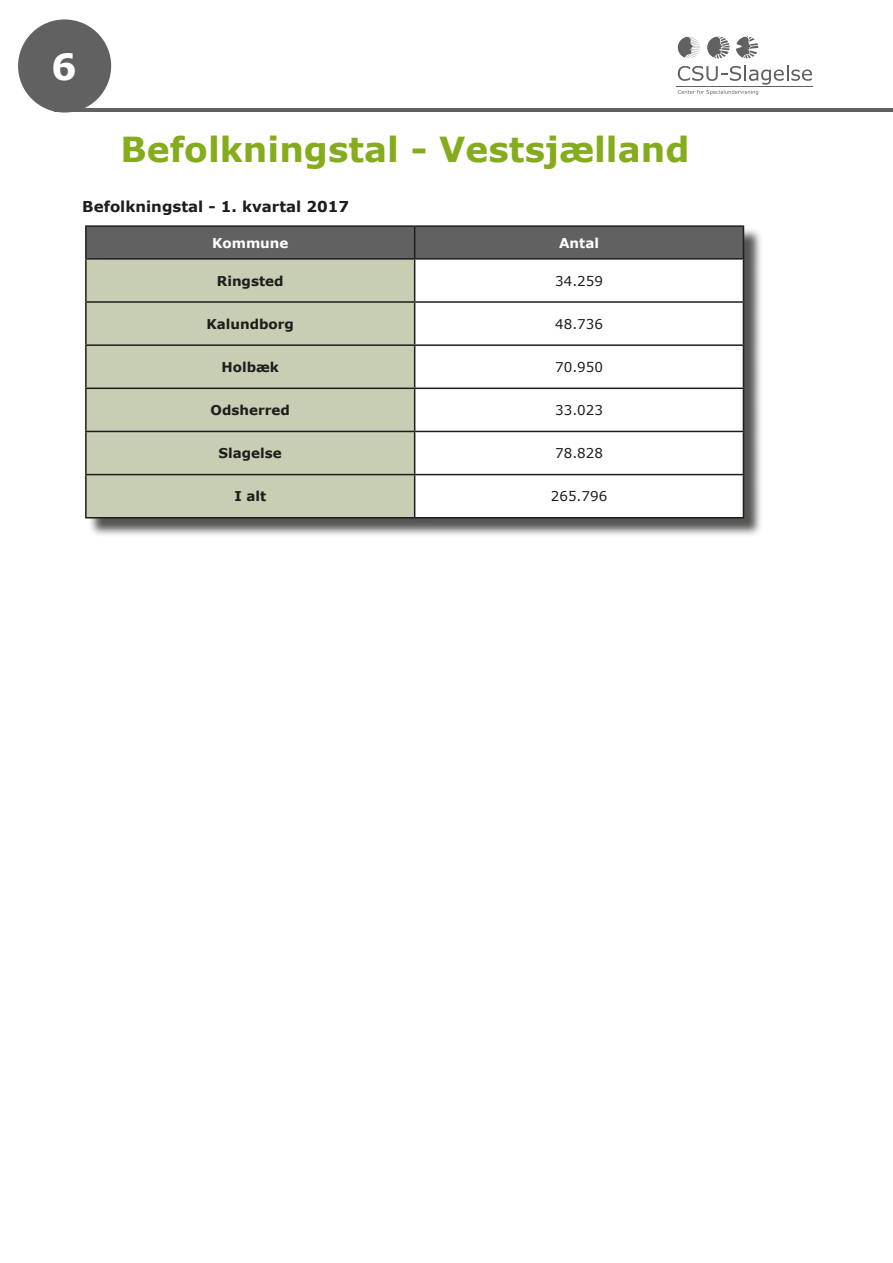
<style>
.page{position:relative;width:893px;height:1263px;background:#fff}
.page>*{position:absolute;margin:0;border:0;box-sizing:border-box;transform-origin:0 0}
.t1{font:700 36px "Verdana";color:#fff}
.Kapiteloverskrift{font:700 34.5px "Verdana";color:#85ac1c}
.t2{font:700 15px "Verdana";color:#1d1d1b}
.t3{font:700 13.5px "Verdana";color:#1d1d1b}
.t4{font:13.5px "Verdana";color:#1d1d1b}
.t5{font:700 13.5px "Verdana";color:#fff}
</style>
<div class="page">
<hr style="left:54px;top:108px;width:839px;height:4px;background:#616162">
<div style="left:20px;top:22px;width:89px;height:88px;background:#616162;border-radius:50%"></div>
<div style="left:18px;top:19px;width:93px;height:94px;border:4px solid #616162;border-radius:50%"></div>
<svg style="left:677px;top:36px;width:81px;height:23px"></svg>
<hr style="left:676px;top:87px;width:137px;height:1px;background:#616162">
<svg style="left:677px;top:66px;width:135px;height:29px"></svg>
<div style="left:87px;top:228px;width:676px;height:309px;background:#1d1d1b;opacity:.75"></div>
<div style="left:87px;top:227px;width:656px;height:31px;background:#616162"></div>
<div style="left:87px;top:260px;width:327px;height:257px;background:#c8ceb3"></div>
<svg style="left:415px;top:260px;width:328px;height:257px"></svg>
<hr style="left:85px;top:225px;width:330px;height:2px;background:#1d1d1b">
<hr style="left:85px;top:227px;width:2px;height:31px;background:#1d1d1b">
<hr style="left:415px;top:225px;width:329px;height:2px;background:#1d1d1b">
<hr style="left:414px;top:227px;width:1px;height:31px;background:#1d1d1b">
<hr style="left:743px;top:227px;width:1px;height:31px;background:#1d1d1b">
<hr style="left:85px;top:258px;width:330px;height:2px;background:#1d1d1b">
<hr style="left:85px;top:260px;width:2px;height:41px;background:#1d1d1b">
<hr style="left:415px;top:258px;width:329px;height:2px;background:#1d1d1b">
<hr style="left:414px;top:260px;width:1px;height:41px;background:#1d1d1b">
<hr style="left:743px;top:260px;width:1px;height:41px;background:#1d1d1b">
<hr style="left:85px;top:301px;width:330px;height:2px;background:#1d1d1b">
<hr style="left:85px;top:303px;width:2px;height:41px;background:#1d1d1b">
<hr style="left:415px;top:301px;width:329px;height:2px;background:#1d1d1b">
<hr style="left:414px;top:303px;width:1px;height:41px;background:#1d1d1b">
<hr style="left:743px;top:303px;width:1px;height:41px;background:#1d1d1b">
<hr style="left:85px;top:344px;width:330px;height:2px;background:#1d1d1b">
<hr style="left:85px;top:346px;width:2px;height:42px;background:#1d1d1b">
<hr style="left:415px;top:344px;width:329px;height:2px;background:#1d1d1b">
<hr style="left:414px;top:346px;width:1px;height:42px;background:#1d1d1b">
<hr style="left:743px;top:346px;width:1px;height:42px;background:#1d1d1b">
<hr style="left:85px;top:388px;width:330px;height:1px;background:#1d1d1b">
<hr style="left:85px;top:389px;width:2px;height:42px;background:#1d1d1b">
<hr style="left:415px;top:388px;width:329px;height:1px;background:#1d1d1b">
<hr style="left:414px;top:389px;width:1px;height:42px;background:#1d1d1b">
<hr style="left:743px;top:389px;width:1px;height:42px;background:#1d1d1b">
<hr style="left:85px;top:431px;width:330px;height:1px;background:#1d1d1b">
<hr style="left:85px;top:432px;width:2px;height:42px;background:#1d1d1b">
<hr style="left:415px;top:431px;width:329px;height:1px;background:#1d1d1b">
<hr style="left:414px;top:432px;width:1px;height:42px;background:#1d1d1b">
<hr style="left:743px;top:432px;width:1px;height:42px;background:#1d1d1b">
<hr style="left:85px;top:474px;width:330px;height:1px;background:#1d1d1b">
<hr style="left:85px;top:475px;width:2px;height:42px;background:#1d1d1b">
<hr style="left:415px;top:474px;width:329px;height:1px;background:#1d1d1b">
<hr style="left:414px;top:475px;width:1px;height:42px;background:#1d1d1b">
<hr style="left:743px;top:475px;width:1px;height:42px;background:#1d1d1b">
<hr style="left:85px;top:517px;width:330px;height:1px;background:#1d1d1b">
<hr style="left:415px;top:517px;width:329px;height:1px;background:#1d1d1b">
<h1 class="t1" style="left:51px;top:41px;width:27px">6</h1>
<p class="Kapiteloverskrift" style="left:121px;top:125px;width:570px">Befolkningstal - Vestsjælland</p>
<p class="t2" style="left:82px;top:196px;width:268px">Befolkningstal - 1. kvartal 2017</p>
<p class="t5" style="left:212px;top:233px;width:78px">Kommune</p>
<p class="t5" style="left:559px;top:233px;width:41px">Antal</p>
<p class="t3" style="left:217px;top:271px;width:68px">Ringsted</p>
<p class="t4" style="left:555px;top:271px;width:49px">34.259</p>
<p class="t3" style="left:206px;top:314px;width:89px">Kalundborg</p>
<p class="t4" style="left:555px;top:315px;width:49px">48.736</p>
<p class="t3" style="left:222px;top:357px;width:59px">Holbæk</p>
<p class="t4" style="left:555px;top:358px;width:49px">70.950</p>
<p class="t3" style="left:211px;top:401px;width:81px">Odsherred</p>
<p class="t4" style="left:555px;top:401px;width:49px">33.023</p>
<p class="t3" style="left:219px;top:444px;width:65px">Slagelse</p>
<p class="t4" style="left:555px;top:444px;width:49px">78.828</p>
<p class="t3" style="left:234px;top:487px;width:33px">I alt</p>
<p class="t4" style="left:551px;top:487px;width:58px">265.796</p>
</div>
